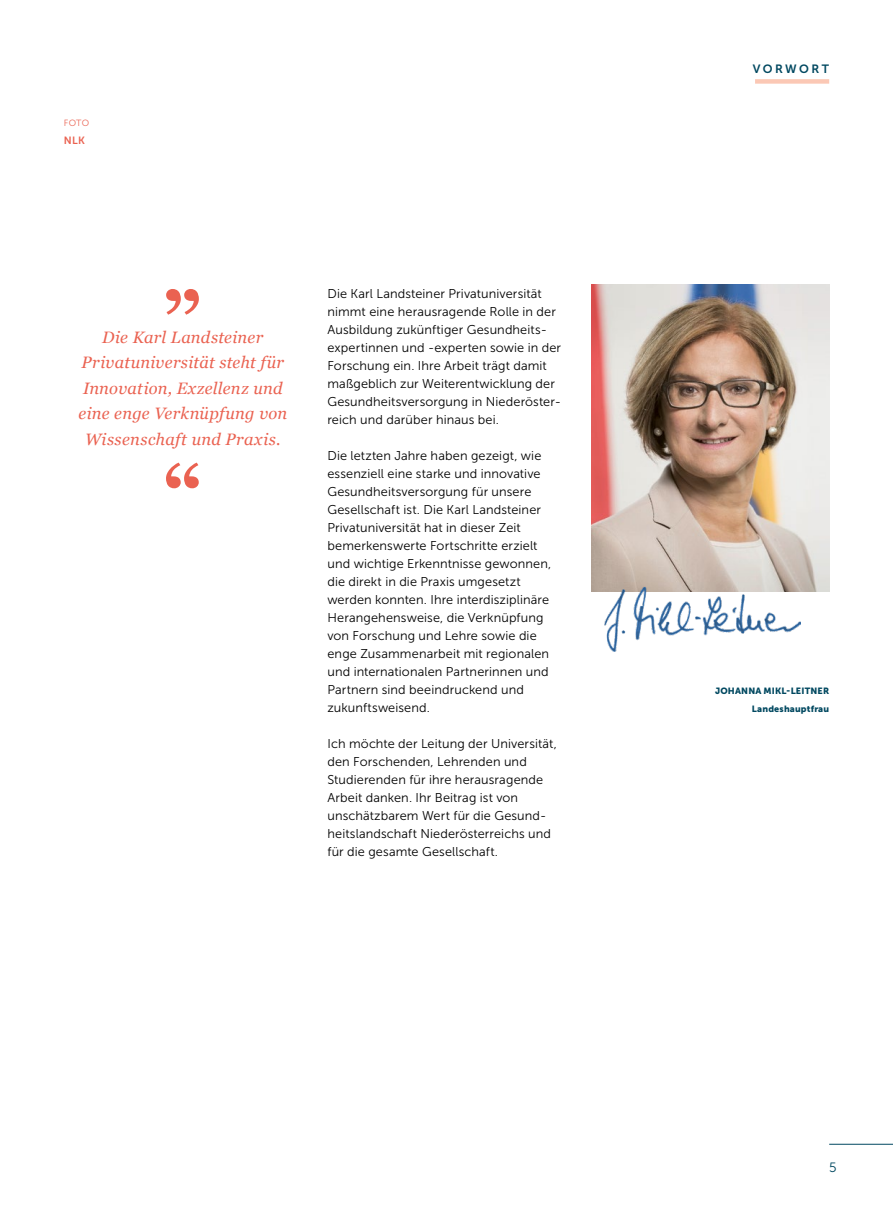
<style>
.page{position:relative;width:893px;height:1212px;background:#fff}
.page>*{position:absolute;margin:0;border:0;box-sizing:border-box;transform-origin:0 0}
.t1{font:700 75px "Georgia";color:#ea6251}
.t2{font:italic 16.5px/25.5px "Georgia";letter-spacing:.015em;color:#ea6251;text-align:center}
.t3{font:13.5px "Museo Sans 300";color:#004860}
.t4{font:12.75px/18px "Museo Sans 300";letter-spacing:.01em;color:#000001}
.t5{font:12px "Museo Sans 700";letter-spacing:.2em;color:#004860}
.t6{font:10.5px "Museo Sans 700";color:#ea6251}
.t7{font:9px/18px "Museo Sans 900";letter-spacing:.02em;color:#004860;text-align:right}
.t8{font:9px "Museo Sans 300";color:#ea6251}
</style>
<div class="page">
<hr style="left:829px;top:1144px;width:64px;height:1px;background:#004860">
<div style="left:755px;top:79px;width:74px;height:5px;background:#fbc8b5"></div>
<img style="left:591px;top:284px;width:238px;height:307px">
<img style="left:594px;top:577px;width:206px;height:74px">
<p class="t8" style="left:64px;top:118px;width:27px">FOTO</p>
<p class="t6" style="left:64px;top:134px;width:23px">NLK</p>
<h1 class="t1" style="left:163px;top:218px;width:40px">„</h1>
<p class="t2" style="left:78px;top:324px;width:210px">Die Karl Landsteiner<br>Privatuniversität steht für<br>Innovation, Exzellenz und eine enge Verknüpfung von<br>Wissenschaft und Praxis.</p>
<h1 class="t1" style="left:163px;top:436px;width:40px">“</h1>
<p class="t4" style="left:327px;top:284px;width:235px">Die Karl Landsteiner Privatuniversität nimmt eine herausragende Rolle in der Ausbildung zukünftiger Gesundheits&shy;expertinnen und -experten sowie in der Forschung ein. Ihre Arbeit trägt damit maßgeblich zur Weiterentwicklung der Gesundheitsversorgung in Niederöster&shy;reich und darüber hinaus bei.</p>
<p class="t4" style="left:327px;top:447px;width:225px">Die letzten Jahre haben gezeigt, wie essenziell eine starke und innovative Gesundheitsversorgung für unsere Gesellschaft ist. Die Karl Landsteiner Privatuniversität hat in dieser Zeit bemerkenswerte Fortschritte erzielt und wichtige Erkenntnisse gewonnen, die direkt in die Praxis umgesetzt werden konnten. Ihre interdisziplinäre Herangehensweise, die Verknüpfung von Forschung und Lehre sowie die enge Zusammenarbeit mit regionalen und internationalen Partnerinnen und Partnern sind beeindruckend und zukunftsweisend.</p>
<p class="t4" style="left:327px;top:735px;width:231px">Ich möchte der Leitung der Universität, den Forschenden, Lehrenden und Studierenden für ihre herausragende Arbeit danken. Ihr Beitrag ist von unschätzbarem Wert für die Gesund&shy;heitslandschaft Niederösterreichs und für die gesamte Gesellschaft.</p>
<p class="t5" style="left:753px;top:62px;width:78px">VORWORT</p>
<p class="t7" style="left:715px;top:682px;width:116px">JOHANNA MIKL-LEITNER<br>Landeshauptfrau</p>
<p class="t3" style="left:829px;top:1160px;width:9px">5</p>
</div>
